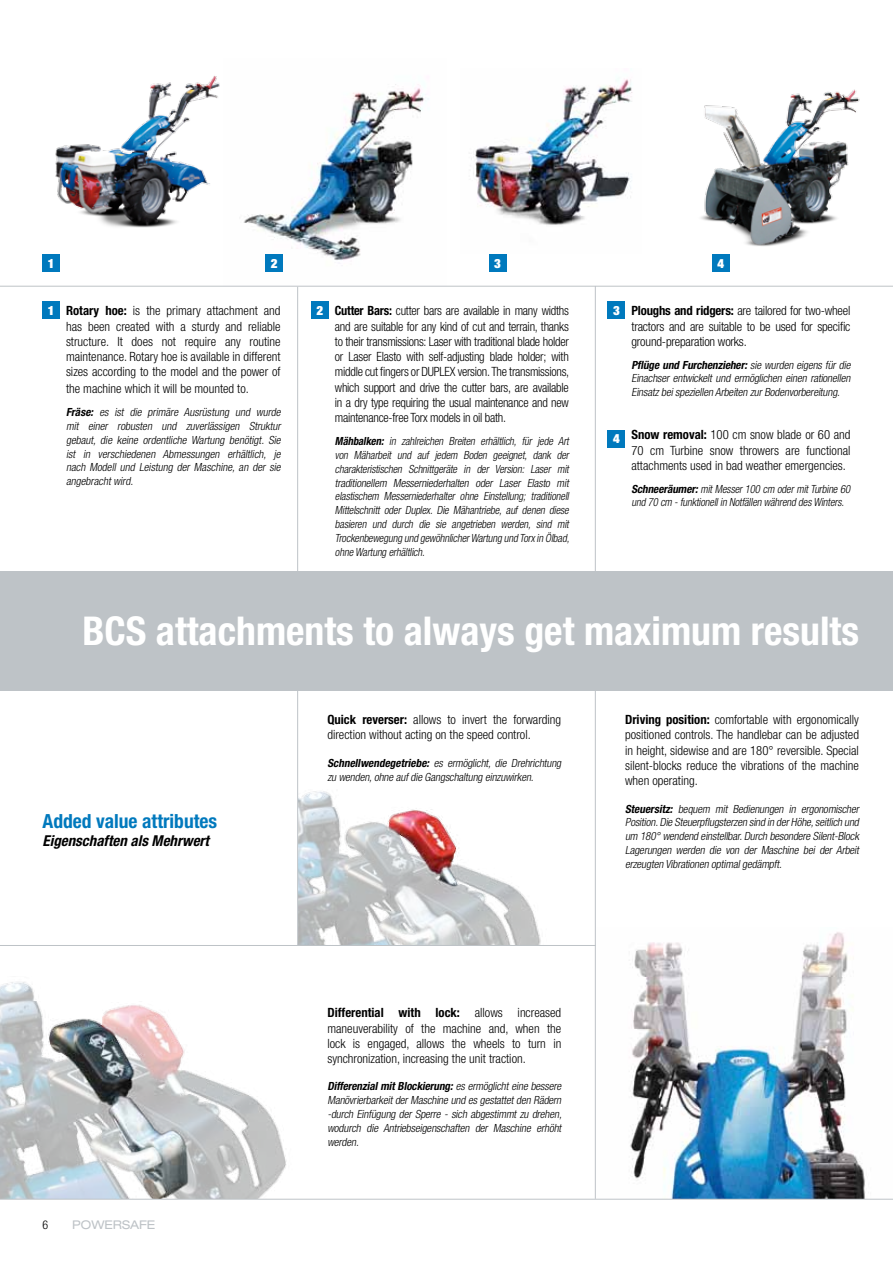
<style>
.page{position:relative;width:893px;height:1263px;background:#fff}
.page>*{position:absolute;margin:0;border:0;box-sizing:border-box;transform-origin:0 0}
.t1{font:700 condensed 39.75px "Helvetica Neue LT Std";color:#fff}
.t2{font:700 condensed 19.5px "Helvetica Neue LT Std";color:#0079bd}
.t3{font:italic 700 condensed 15px "Helvetica Neue LT Std";color:#000}
.t4{font:300 condensed 12.75px/15.3px "Helvetica Neue LT Std";color:#000;text-align:justify}
.t5{font:900 condensed 12.75px "Helvetica Neue LT Std";color:#fff}
.t6{font:expanded 12px "Helvetica Neue LT Std";color:#bec3c7}
.t7{font:300 condensed 12px "Helvetica Neue LT Std";color:#000}
.t8{font:italic 300 condensed 11.25px/13.8px "Helvetica Neue LT Std";color:#000;text-align:justify}
.t9{font:italic 300 condensed 11.25px/13.8px "Helvetica Neue LT Std";color:#000;text-align:justify;scale:.95 1}
.s1{font-weight:700}
</style>
<div class="page">
<img style="left:671px;top:89px;width:222px;height:197px">
<img style="left:473px;top:79px;width:160px;height:146px">
<img style="left:224px;top:84px;width:223px;height:202px">
<img style="left:0;top:982px;width:296px;height:217px">
<img style="left:596px;top:932px;width:297px;height:267px">
<img style="left:298px;top:773px;width:243px;height:172px">
<hr style="left:297px;top:287px;width:1px;height:659px;background:#bec3c7">
<hr style="left:595px;top:286px;width:1px;height:913px;background:#bec3c7">
<hr style="left:0;top:286px;width:893px;height:1px;background:#bec3c7">
<hr style="left:0;top:1199px;width:893px;height:1px;background:#bec3c7">
<div style="left:0;top:572px;width:893px;height:119px;background:#bec3c7"></div>
<img style="left:42px;top:76px;width:178px;height:181px">
<div style="left:43px;top:302px;width:17px;height:17px;background:#0079bd"></div>
<div style="left:311px;top:302px;width:17px;height:17px;background:#0079bd"></div>
<div style="left:608px;top:302px;width:17px;height:17px;background:#0079bd"></div>
<div style="left:608px;top:430px;width:17px;height:17px;background:#0079bd"></div>
<div style="left:43px;top:255px;width:17px;height:17px;background:#0079bd"></div>
<div style="left:266px;top:255px;width:17px;height:17px;background:#0079bd"></div>
<div style="left:489px;top:255px;width:17px;height:17px;background:#0079bd"></div>
<div style="left:712px;top:255px;width:17px;height:17px;background:#0079bd"></div>
<hr style="left:0;top:945px;width:596px;height:1px;background:#bec3c7">
<p class="t5" style="left:48px;top:255px;width:8px">1</p>
<p class="t5" style="left:271px;top:255px;width:8px">2</p>
<p class="t5" style="left:494px;top:255px;width:8px">3</p>
<p class="t5" style="left:717px;top:255px;width:8px">4</p>
<p class="t5" style="left:48px;top:302px;width:8px">1</p>
<p class="t5" style="left:317px;top:302px;width:8px">2</p>
<p class="t5" style="left:613px;top:302px;width:8px">3</p>
<p class="t4" style="left:335px;top:303px;width:236px"><span class="s1">Cutter Bars:</span> cutter bars are available in many widths and are suitable for any kind of cut and terrain, thanks to their transmissions: Laser with traditional blade holder or Laser Elasto with self-adjusting blade holder; with middle cut fingers or DUPLEX version. The transmissions, which support and drive the cutter bars, are available in a dry type requiring the usual maintenance and new maintenance-free Torx models in oil bath.</p>
<p class="t9" style="left:335px;top:434px;width:250px"><span class="s1">Mähbalken:</span> in zahlreichen Breiten erhältlich, für jede Art von Mäharbeit und auf jedem Boden geeignet, dank der charakteristischen Schnittgeräte in der Version: Laser mit traditionellem Messerniederhalten oder Laser Elasto mit elastischem Messerniederhalter ohne Einstellung; traditionell Mittelschnitt oder Duplex. Die Mähantriebe, auf denen diese basieren und durch die sie angetrieben werden, sind mit Trockenbewegung und gewöhnlicherWartung und Torxin Ölbad, ohne Wartung erhältlich.</p>
<p class="t4" style="left:66px;top:303px;width:216px"><span class="s1">Rotary hoe:</span> is the primary attachment and has been created with a sturdy and reliable structure. It does not require any routine maintenance. Rotary hoe is available in different sizes according to the model and the power of</p>
<p class="t4" style="left:66px;top:381px;width:184px">the machine which it will be mounted to.</p>
<p class="t8" style="left:66px;top:405px;width:218px"><span class="s1">Fräse:</span> es ist die primäre Ausrüstung und wurde mit einer robusten und zuverlässigen Struktur gebaut, die keine ordentliche Wartung benötigt. Sie ist in verschiedenen Abmessungen erhältlich, je nach Modell und Leistung der Maschine, an der sie angebrachtwird.</p>
<p class="t5" style="left:613px;top:431px;width:8px">4</p>
<p class="t4" style="left:631px;top:303px;width:220px"><span class="s1">Ploughs and ridgers:</span> are tailored for two-wheel tractors and are suitable to be used for specific ground-preparation works.</p>
<p class="t8" style="left:631px;top:358px;width:223px"><span class="s1">Pflüge und Furchenzieher:</span> sie wurden eigens für die Einachser entwickelt und ermöglichen einen rationellen Einsatzbeispeziellen Arbeiten zurBodenvorbereitung.</p>
<p class="t4" style="left:631px;top:427px;width:221px"><span class="s1">Snow removal:</span> 100 cm snow blade or 60 and 70 cm Turbine snow throwers are functional attachments used in bad weather emergencies.</p>
<p class="t9" style="left:631px;top:482px;width:234px"><span class="s1">Schneeräumer:</span>mitMesser100 cm odermitTurbine 60 und 70 cm -funktionellin Notfällen während desWinters.</p>
<h1 class="t1" style="left:82px;top:607px;width:778px">bcs attachments to always get maximum results</h1>
<h2 class="t2" style="left:43px;top:809px;width:176px">Added value attributes</h2>
<p class="t3" style="left:43px;top:832px;width:168px">Eigenschaften als Mehrwert</p>
<p class="t7" style="left:43px;top:1218px;width:7px">6</p>
<p class="t6" style="left:72px;top:1217px;width:85px">POWERSAFE</p>
<p class="t4" style="left:327px;top:712px;width:235px"><span class="s1">Quick reverser:</span> allows to invert the forwarding direction without acting on the speed control.</p>
<p class="t8" style="left:327px;top:756px;width:238px"><span class="s1">Schnellwendegetriebe:</span> es ermöglicht, die Drehrichtung zu wenden,ohne aufdie Gangschaltung einzuwirken.</p>
<p class="t4" style="left:327px;top:1005px;width:235px"><span class="s1">Differential with lock:</span> allows increased maneuverability of the machine and, when the lock is engaged, allows the wheels to turn in synchronization, increasing the unit traction.</p>
<p class="t8" style="left:327px;top:1079px;width:238px"><span class="s1">DifferenzialmitBlockierung:</span>es ermöglicht eine bessere ManövrierbarkeitderMaschine und esgestattetden Rädern -durch Einfügung der Sperre - sich abgestimmt zu drehen, wodurch die Antriebseigenschaften der Maschine erhöht werden.</p>
<p class="t4" style="left:625px;top:712px;width:235px"><span class="s1">Driving position:</span> comfortable with ergonomically positioned controls. The handlebar can be adjusted in height, sidewise and are 180° reversible. Special silent-blocks reduce the vibrations of the machine when operating.</p>
<p class="t8" style="left:625px;top:802px;width:238px"><span class="s1">Steuersitz:</span> bequem mit Bedienungen in ergonomischer Position.Die Steuerpflugsterzen sind in derHöhe,seitlich und um 180° wendend einstellbar.Durch besondere Silent-Block Lagerungen werden die von der Maschine bei der Arbeit erzeugten Vibrationen optimalgedämpft.</p>
</div>
